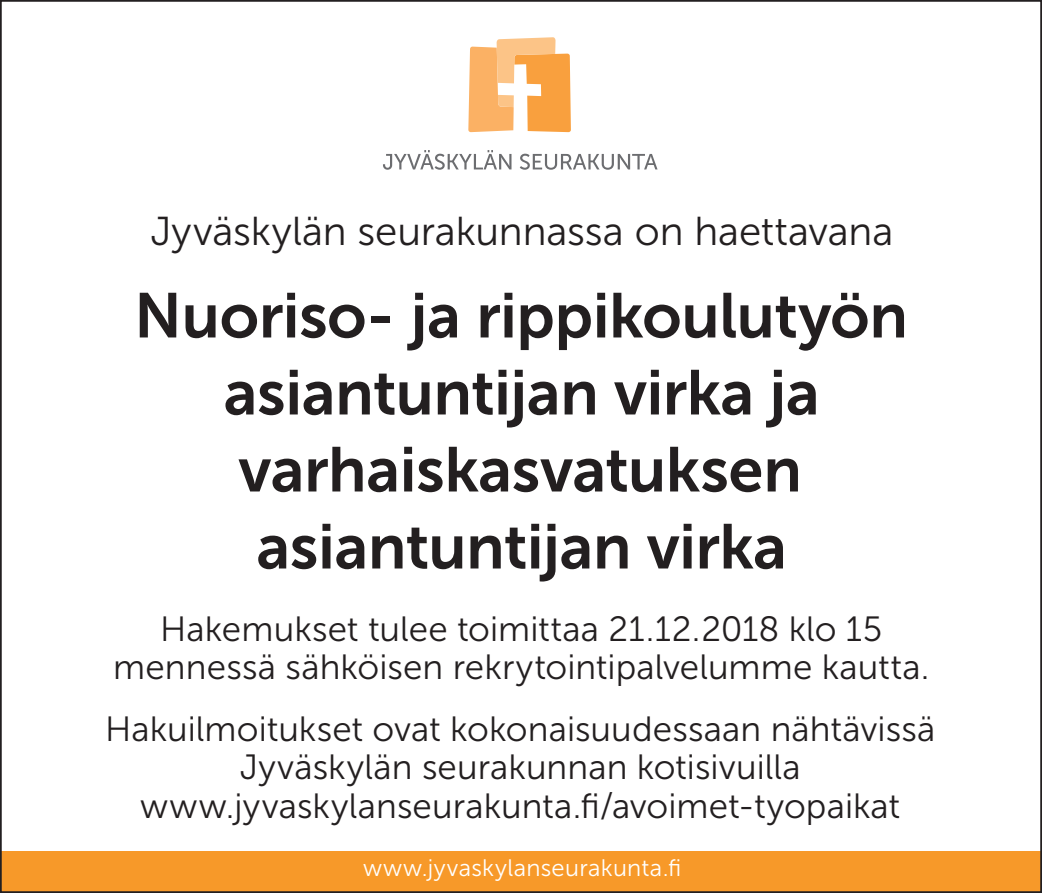
<style>
.page{position:relative;width:1042px;height:893px;background:#fff}
.page>*{position:absolute;margin:0;border:0;box-sizing:border-box;transform-origin:0 0}
.t1{font:63px/77px "Museo Sans 700";letter-spacing:-.005em;color:#231f20;text-align:center}
.t2{font:40.25px "Museo Sans 300";letter-spacing:-.005em;color:#231f20}
.t3{font:35px/38.5px "Museo Sans 300";letter-spacing:.005em;color:#231f20;text-align:center}
.t4{font:23.8px "Museo Sans 300";letter-spacing:.015em;color:#fff}
</style>
<div class="page">
<div style="left:1px;top:851px;width:1041px;height:41px;background:#f79929"></div>
<svg style="left:383px;top:150px;width:274px;height:20px"></svg>
<svg style="left:468px;top:37px;width:103px;height:95px"></svg>
<p class="t2" style="left:150px;top:210px;width:744px">Jyväskylän seurakunnassa on haettavana</p>
<h1 class="t1" style="left:134px;top:277px;width:775px">Nuoriso- ja rippikoulutyön asiantuntijan virka ja varhaiskasvatuksen asiantuntijan virka</h1>
<p class="t3" style="left:113px;top:609px;width:818px">Hakemukset tulee toimittaa 21.12.2018 klo 15 mennessä sähköisen rekrytointipalvelumme kautta.</p>
<p class="t3" style="left:105px;top:710px;width:832px">Hakuilmoitukset ovat kokonaisuudessaan nähtävissä<br>Jyväskylän seurakunnan kotisivuilla www.jyvaskylanseurakunta.fi/avoimet-tyopaikat</p>
<p class="t4" style="left:363px;top:855px;width:320px">www.jyvaskylanseurakunta.fi</p>
</div>
